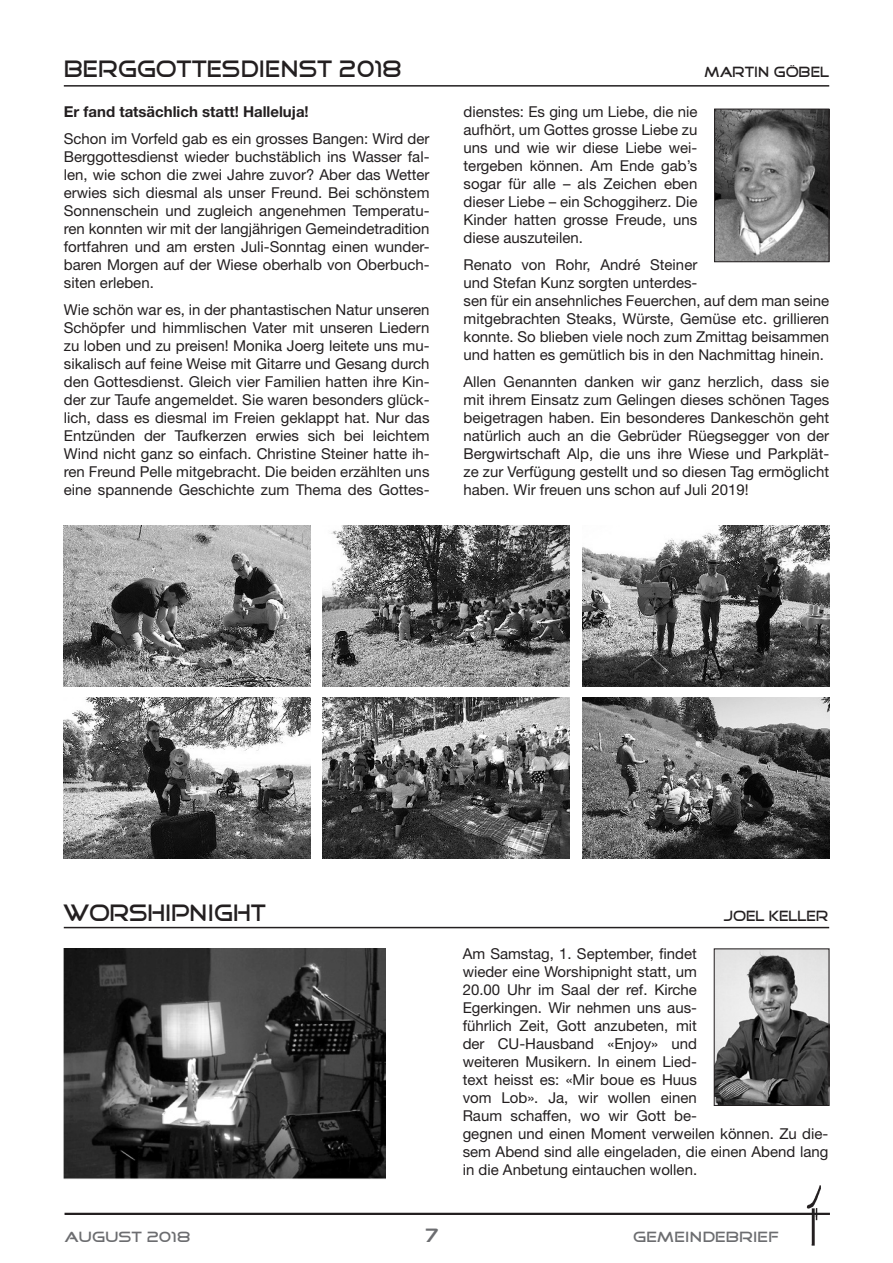
<style>
.page{position:relative;width:893px;height:1263px;background:#fff}
.page>*{position:absolute;margin:0;border:0;box-sizing:border-box;transform-origin:0 0}
.t1{font:24px "Good Times";color:#231f20;scale:.9 1}
.t2{font:19.5px "Good Times";color:#6c6d70}
.t3{font:15px/18px "Helvetica Neue";color:#231f20;text-align:justify}
.t4{font:700 15px "Helvetica Neue";color:#231f20}
.t5{font:15px "Good Times";color:#6c6d70}
.t6{font:15px "Good Times";color:#231f20;scale:.9 1}
</style>
<div class="page">
<hr style="left:65px;top:1213px;width:765px;height:2px;background:#231f20">
<img style="left:803px;top:1185px;width:25px;height:60px">
<hr style="left:64px;top:927px;width:765px;height:1px;background:#231f20">
<hr style="left:64px;top:85px;width:765px;height:2px;background:#231f20">
<img style="left:64px;top:526px;width:246px;height:160px">
<img style="left:64px;top:697px;width:246px;height:161px">
<img style="left:583px;top:526px;width:246px;height:160px">
<img style="left:583px;top:697px;width:246px;height:161px">
<img style="left:323px;top:526px;width:246px;height:160px">
<img style="left:323px;top:697px;width:246px;height:161px">
<img style="left:64px;top:948px;width:322px;height:231px">
<img style="left:716px;top:951px;width:111px;height:153px">
<div style="left:714px;top:949px;width:115px;height:157px;border:1px solid #231f20"></div>
<img style="left:716px;top:111px;width:111px;height:149px">
<div style="left:714px;top:109px;width:115px;height:153px;border:1px solid #231f20"></div>
<p class="t1" style="left:64px;top:58px;width:378px">BERGGOTTESDIENST 2018</p>
<p class="t6" style="left:704px;top:65px;width:140px">MARTIN GÖBEL</p>
<p class="t4" style="left:64px;top:103px;width:246px">Er fand tatsächlich statt! Halleluja!</p>
<p class="t3" style="left:64px;top:130px;width:367px">Schon im Vorfeld gab es ein grosses Bangen: Wird der Berggottesdienst wieder buchstäblich ins Wasser fal&shy;len, wie schon die zwei Jahre zuvor? Aber das Wetter erwies sich diesmal als unser Freund. Bei schönstem Sonnenschein und zugleich angenehmen Temperatu&shy;ren konnten wir mit der langjährigen Gemeindetradition</p>
<p class="t3" style="left:64px;top:238px;width:367px">fortfahren und am ersten Juli-Sonntag einen wunder&shy;baren Morgen auf der Wiese oberhalb von Oberbuch&shy;siten erleben.</p>
<p class="t3" style="left:64px;top:301px;width:367px">Wie schön war es, in der phantastischen Natur unseren</p>
<p class="t3" style="left:64px;top:319px;width:367px">Schöpfer und himmlischen Vater mit unseren Liedern zu loben und zu preisen! Monika Joerg leitete uns mu&shy;sikalisch auf feine Weise mit Gitarre und Gesang durch den Gottesdienst. Gleich vier Familien hatten ihre Kin&shy;der zur Taufe angemeldet. Sie waren besonders glück&shy;lich, dass es diesmal im Freien geklappt hat. Nur das Entzünden der Taufkerzen erwies sich bei leichtem Wind nicht ganz so einfach. Christine Steiner hatte ih&shy;ren Freund Pelle mitgebracht. Die beiden erzählten uns eine spannende Geschichte zum Thema des Gottes-</p>
<p class="t3" style="left:464px;top:103px;width:235px">dienstes: Es ging um Liebe, die nie aufhört, um Gottes grosse Liebe zu uns und wie wir diese Liebe wei&shy;tergeben können. Am Ende gab’s sogar für alle – als Zeichen eben dieser Liebe – ein Schoggiherz. Die Kinder hatten grosse Freude, uns diese auszuteilen.</p>
<p class="t3" style="left:464px;top:256px;width:367px;text-align:left">Renato von Rohr, André Steiner<br>und Stefan Kunz sorgten unterdes-<br>sen für ein ansehnliches Feuerchen, auf dem man seine mitgebrachten Steaks, Würste, Gemüse etc. grillieren konnte. So blieben viele noch zum Zmittag beisammen und hatten es gemütlich bis in den Nachmittag hinein.</p>
<p class="t3" style="left:464px;top:373px;width:367px">Allen Genannten danken wir ganz herzlich, dass sie mit ihrem Einsatz zum Gelingen dieses schönen Tages beigetragen haben. Ein besonderes Dankeschön geht natürlich auch an die Gebrüder Rüegsegger von der Bergwirtschaft Alp, die uns ihre Wiese und Parkplät&shy;ze zur Verfügung gestellt und so diesen Tag ermöglicht haben. Wir freuen uns schon auf Juli 2019!</p>
<p class="t1" style="left:63px;top:901px;width:227px">WORSHIPNIGHT</p>
<p class="t6" style="left:723px;top:909px;width:119px">JOEL KELLER</p>
<p class="t3" style="left:463px;top:945px;width:367px;text-align:left">Am Samstag, 1. September, findet<br>wieder eine Worshipnight statt, um<br>20.00 Uhr im Saal der ref. Kirche<br>Egerkingen. Wir nehmen uns aus-<br>führlich Zeit, Gott anzubeten, mit<br>der CU-Hausband «Enjoy» und<br>weiteren Musikern. In einem Lied-<br>text heisst es: «Mir boue es Huus<br>vom Lob». Ja, wir wollen einen<br>Raum schaffen, wo wir Gott be-<br>gegnen und einen Moment verweilen können. Zu die&shy;sem Abend sind alle eingeladen, die einen Abend lang in die Anbetung eintauchen wollen.</p>
<p class="t5" style="left:65px;top:1230px;width:128px">AUGUST 2018</p>
<p class="t2" style="left:425px;top:1226px;width:15px">7</p>
<p class="t5" style="left:633px;top:1230px;width:147px">GEMEINDEBRIEF</p>
</div>
